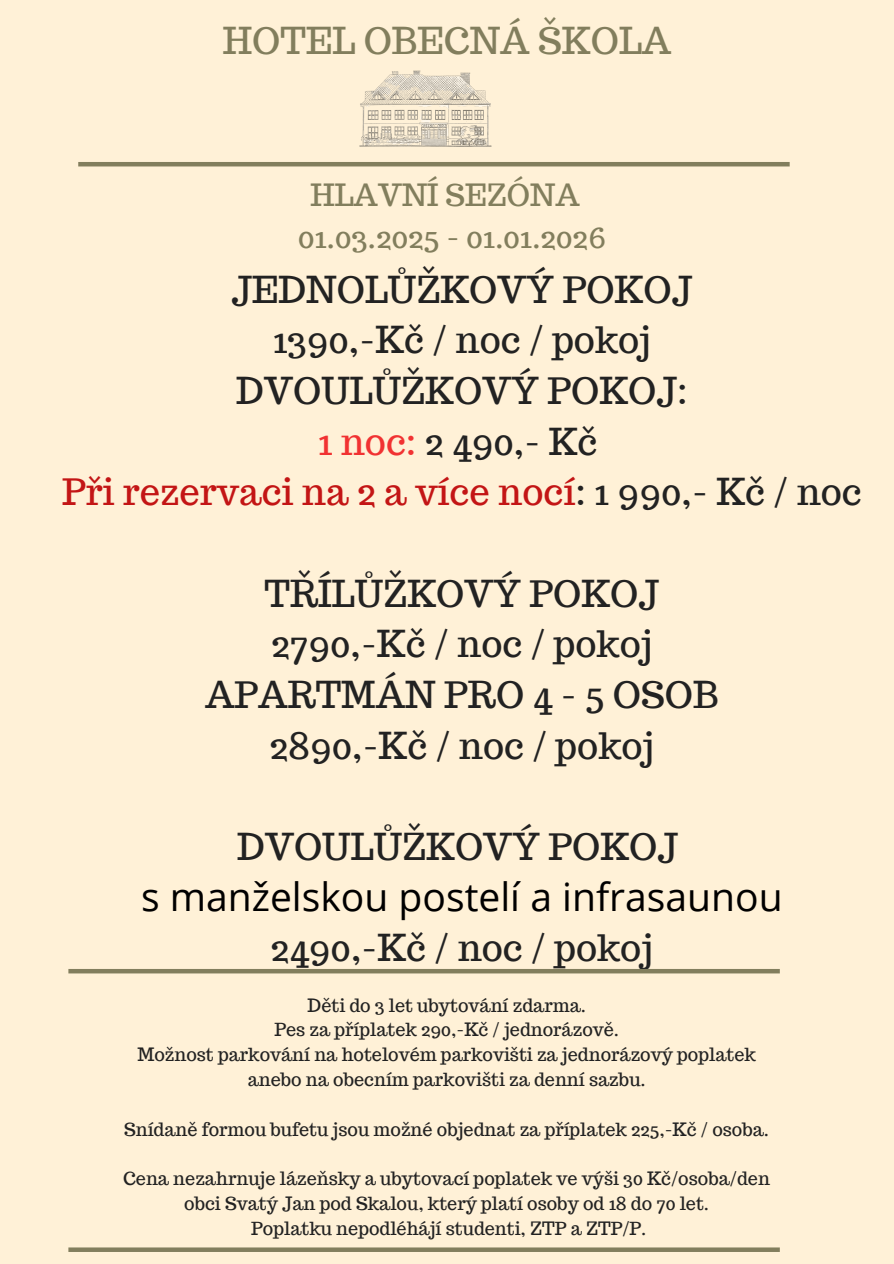
<style>
.page{position:relative;width:894px;height:1264px;background:#fff}
.page>*{position:absolute;margin:0;border:0;box-sizing:border-box;transform-origin:0 0}
.t1{font:39px "Open Sans";color:#000}
.t2{font:36.3px/50.7px "Trocchi";color:#222;text-align:center}
.t3{font:36.3px "Trocchi";color:#827e5d}
.t4{font:30px/41.7px "Trocchi";color:#827e5d;text-align:center}
.t5{font:18px "Trocchi";color:#222}
.s1{color:#f13232}
.s2{color:#c31515}
</style>
<div class="page">
<div style="left:0;top:0;width:893px;height:1263px;background:#fff1d7"></div>
<img style="left:359px;top:70px;width:132px;height:77px">
<div style="left:68px;top:968px;width:711px;height:5px;background:#827e5d"></div>
<hr style="left:78px;top:162px;width:711px;height:4px;background:#827e5d">
<svg style="left:68px;top:1247px;width:711px;height:4px;fill:#827e5d"></svg>
<h1 class="t3" style="left:223px;top:17px;width:450px">HOTEL OBECNÁ ŠKOLA</h1>
<p class="t4" style="left:298px;top:174px;width:309px">HLAVNÍ SEZÓNA<br>01.03.2025 - 01.01.2026</p>
<p class="t2" style="left:62px;top:264px;width:801px">JEDNOLŮŽKOVÝ POKOJ<br>1390,-Kč / noc / pokoj<br>DVOULŮŽKOVÝ POKOJ:<br><span class="s1">1 noc:</span> 2 490,- Kč<br><span class="s2">Při rezervaci na 2 a více nocí</span>: 1 990,- Kč / noc</p>
<p class="t2" style="left:205px;top:568px;width:515px">TŘÍLŮŽKOVÝ POKOJ<br>2790,-Kč / noc / pokoj<br>APARTMÁN PRO 4 - 5 OSOB<br>2890,-Kč / noc / pokoj</p>
<h3 class="t2" style="left:237px;top:821px;width:442px">DVOULŮŽKOVÝ POKOJ</h3>
<p class="t1" style="left:141px;top:869px;width:643px">s manželskou postelí a infrasaunou</p>
<h2 class="t2" style="left:270px;top:922px;width:384px">2490,-Kč / noc / pokoj</h2>
<h2 class="t5" style="left:307px;top:993px;width:280px">Děti do 3 let ubytování zdarma.</h2>
<h1 class="t5" style="left:274px;top:1018px;width:346px">Pes za příplatek 290,-Kč / jednorázově.</h1>
<h2 class="t5" style="left:137px;top:1042px;width:620px">Možnost parkování na hotelovém parkovišti za jednorázový poplatek</h2>
<h2 class="t5" style="left:247px;top:1067px;width:399px">anebo na obecním parkovišti za denní sazbu.</h2>
<p class="t5" style="left:124px;top:1117px;width:646px">Snídaně formou bufetu jsou možné objednat za příplatek 225,-Kč / osoba.</p>
<p class="t5" style="left:123px;top:1166px;width:648px">Cena nezahrnuje lázeňsky a ubytovací poplatek ve výši 30 Kč/osoba/den</p>
<p class="t5" style="left:184px;top:1191px;width:526px">obci Svatý Jan pod Skalou, který platí osoby od 18 do 70 let.</p>
<p class="t5" style="left:251px;top:1216px;width:396px">Poplatku nepodléhájí studenti, ZTP a ZTP/P.</p>
</div>
